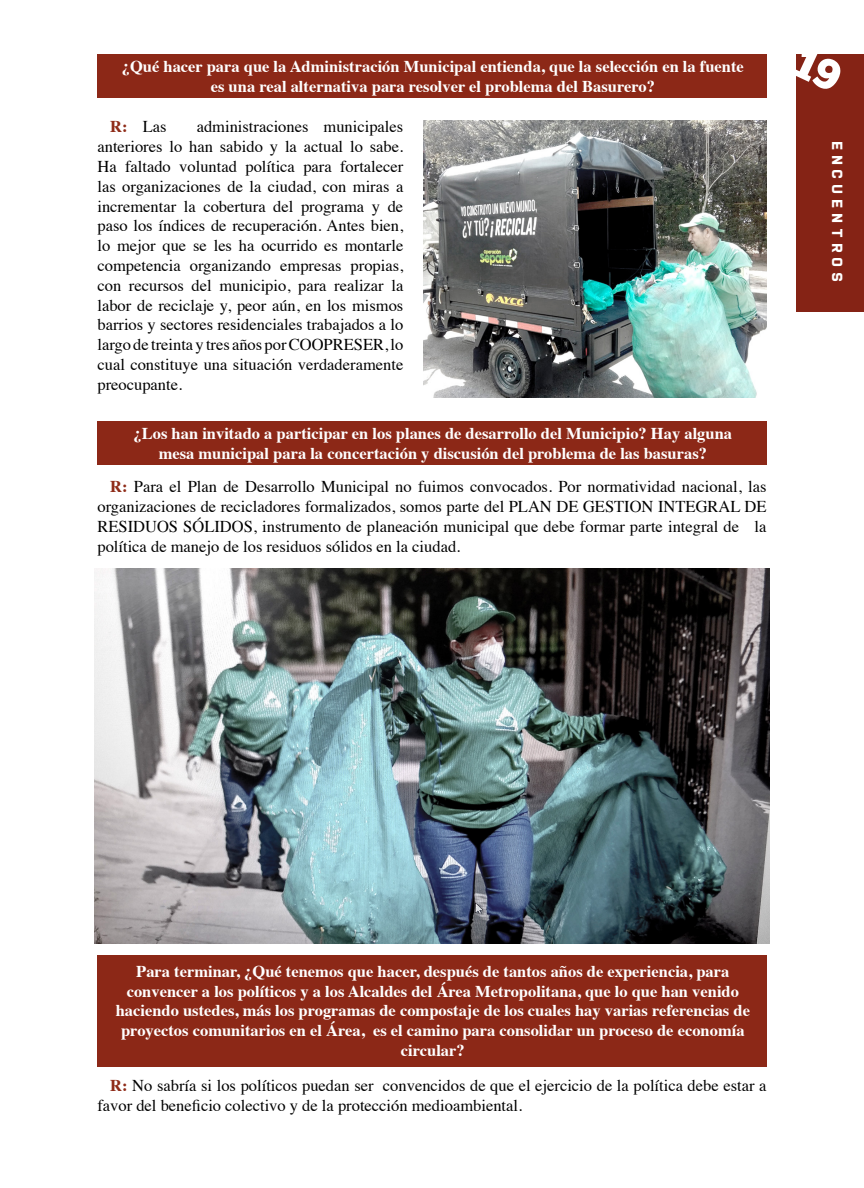
<style>
.page{position:relative;width:864px;height:1188px;background:#fff}
.page>*{position:absolute;margin:0;border:0;box-sizing:border-box;transform-origin:0 0}
.t1{font:16.5px/19.8px "Times";color:#010001;text-align:justify}
.t2{font:700 16.5px/19.8px "Times";color:#fff;text-align:center}
.t3{font:15px "X Heighting";letter-spacing:.4em;color:#fff}
.s1{font-weight:700;color:#8f2c19}
</style>
<div class="page">
<div style="left:97px;top:54px;width:670px;height:44px;background:#8c2817"></div>
<div style="left:97px;top:421px;width:670px;height:44px;background:#8c2817"></div>
<div style="left:97px;top:955px;width:670px;height:112px;background:#8c2817"></div>
<div style="left:796px;top:54px;width:68px;height:257px;background:#852315"></div>
<img style="left:423px;top:121px;width:344px;height:277px">
<img style="left:95px;top:568px;width:674px;height:376px">
<p class="t2" style="left:122px;top:55px;width:624px">¿Qué hacer para que la Administración Municipal entienda, que la selección en la fuente es una real alternativa para resolver el problema del Basurero?</p>
<p class="t1" style="left:97px;top:116px;width:307px;text-indent:99px">administraciones municipales anteriores lo han sabido y la actual lo sabe.<br>Ha faltado voluntad política para fortalecer las organizaciones de la ciudad, con miras a incrementar la cobertura del programa y de paso los índices de recuperación. Antes bien, lo mejor que se les ha ocurrido es montarle competencia organizando empresas propias, con recursos del municipio, para realizar la labor de reciclaje y, peor aún, en los mismos barrios y sectores residenciales trabajados a lo largo de treinta y tres años por COOPRESER, lo cual constituye una situación verdaderamente preocupante.</p>
<p class="t1" style="left:110px;top:116px;width:58px"><span class="s1">R:</span> Las</p>
<p class="t2" style="left:134px;top:422px;width:600px">¿Los han invitado a participar en los planes de desarrollo del Municipio? Hay alguna mesa municipal para la concertación y discusión del problema de las basuras?</p>
<p class="t1" style="left:97px;top:475px;width:671px;text-indent:13px"><span class="s1">R:</span> Para el Plan de Desarrollo Municipal no fuimos convocados. Por normatividad nacional, las organizaciones de recicladores formalizados, somos parte del PLAN DE GESTION INTEGRAL DE RESIDUOS SÓLIDOS, instrumento de planeación municipal que debe formar parte integral de la política de manejo de los residuos sólidos en la ciudad.</p>
<p class="t3" style="left:846px;top:142px;width:142px;rotate:90deg">Encuentros</p>
<p class="t2" style="left:116px;top:960px;width:636px">Para terminar, ¿Qué tenemos que hacer, después de tantos años de experiencia, para convencer a los políticos y a los Alcaldes del Área Metropolitana, que lo que han venido haciendo ustedes, más los programas de compostaje de los cuales hay varias referencias de proyectos comunitarios en el Área, es el camino para consolidar un proceso de economía circular?</p>
<p class="t1" style="left:97px;top:1074px;width:671px;text-indent:13px"><span class="s1">R:</span> No sabría si los políticos puedan ser convencidos de que el ejercicio de la política debe estar a favor del beneficio colectivo y de la protección medioambiental.</p>
</div>
